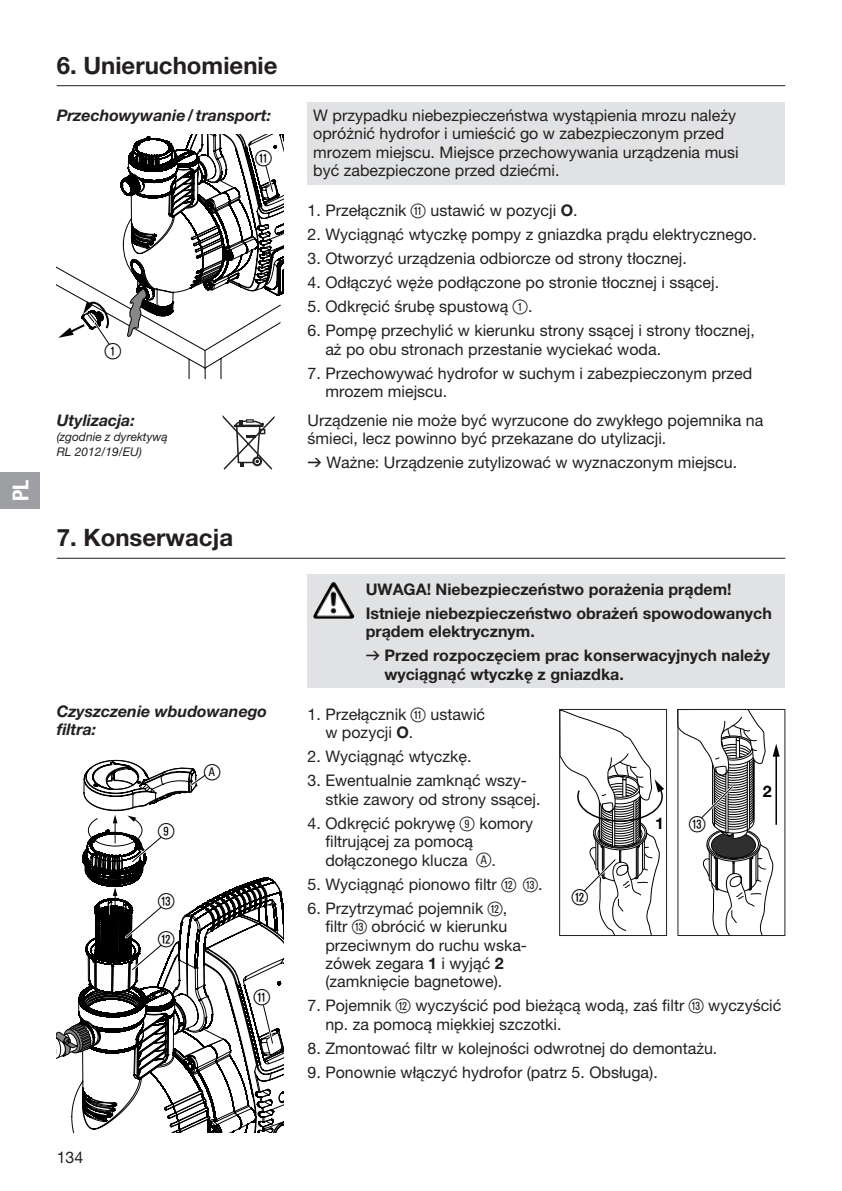
<style>
.page{position:relative;width:842px;height:1191px;background:#fff}
.page>*{position:absolute;margin:0;border:0;box-sizing:border-box;transform-origin:0 0}
.t1{font:700 24px "GARDENA Pro";color:#231f20}
.t2{font:22px "Ziffernim Kreisund Quadrat BQ";color:#000}
.t3{font:22px "GARDENA Pro Bo Cond";color:#fff}
.t4{font:16px/18.4px "GARDENA Pro";color:#231f20}
.t5{font:700 16px/24px "GARDENA Pro";color:#231f20}
.t6{font:italic 700 16px/18.4px "GARDENA Pro";color:#231f20}
.t7{font:700 16px "GARDENA Pro";color:#000}
.t8{font:italic 12px/15px "GARDENA Pro";color:#231f20}
.s1{font-family:"Ziffernim Kreisund Quadrat BQ";font-size:20px}
.s2{font-weight:700}
.s3{font-family:"Formdruck"}
.s4{font-family:"Formdruck";font-weight:400}
.s5{font-stretch:condensed;font-size:12px}
</style>
<div class="page">
<div style="left:0;top:472px;width:40px;height:37px;background:#9d9fa2"></div>
<div style="left:308px;top:102px;width:477px;height:82px;background:#e1e2e4"></div>
<hr style="left:57px;top:85px;width:728px;height:1px;background:#231f20">
<svg style="left:57px;top:135px;width:226px;height:243px"></svg>
<svg style="left:222px;top:415px;width:53px;height:55px"></svg>
<div style="left:308px;top:575px;width:477px;height:113px;background:#e1e2e4"></div>
<hr style="left:57px;top:558px;width:728px;height:1px;background:#231f20">
<img style="left:315px;top:582px;width:18px;height:31px">
<svg style="left:57px;top:759px;width:226px;height:373px"></svg>
<svg style="left:561px;top:711px;width:103px;height:223px"></svg>
<svg style="left:679px;top:711px;width:101px;height:223px"></svg>
<div style="left:559px;top:709px;width:108px;height:227px;border:1px solid #231f20"></div>
<div style="left:677px;top:709px;width:108px;height:227px;border:1px solid #231f20"></div>
<h1 class="t1" style="left:57px;top:50px;width:222px">6. Unieruchomienie</h1>
<p class="t6" style="left:57px;top:105px;width:216px">Przechowywanie/transport:</p>
<h2 class="t2" style="left:255px;top:146px;width:18px">Q</h2>
<h2 class="t3" style="left:7px;top:501px;width:23px;rotate:-90deg">PL</h2>
<h2 class="t2" style="left:105px;top:338px;width:18px">1</h2>
<p class="t6" style="left:57px;top:410px;width:80px">Utylizacja:</p>
<p class="t8" style="left:57px;top:429px;width:113px">(zgodnie z dyrektywą<br>RL 2012/19/EU)</p>
<h1 class="t1" style="left:57px;top:523px;width:178px">7. Konserwacja</h1>
<p class="t6" style="left:57px;top:701px;width:212px">Czyszczenie wbudowanego filtra:</p>
<p class="t4" style="left:57px;top:1147px;width:28px">134</p>
<h2 class="t2" style="left:158px;top:819px;width:18px">9</h2>
<h2 class="t2" style="left:158px;top:889px;width:18px">E</h2>
<h2 class="t2" style="left:158px;top:927px;width:18px">W</h2>
<h2 class="t2" style="left:204px;top:759px;width:18px">ß<sup>A</sup></h2>
<h2 class="t2" style="left:254px;top:985px;width:18px">Q</h2>
<p class="t4" style="left:313px;top:106px;width:427px">W przypadku niebezpieczeństwa wystąpienia mrozu należy opróżnić hydrofor i umieścić go w zabezpieczonym przed mrozem miejscu. Miejsce przechowywania urządzenia musi być zabezpieczone przed dziećmi.</p>
<p class="t4" style="left:308px;top:201px;width:272px">1. Przełącznik <span class="s1">Q</span> ustawić w pozycji <span class="s2">O</span>.</p>
<p class="t4" style="left:308px;top:225px;width:451px">2. Wyciągnąć wtyczkę pompy z gniazdka prądu elektrycznego.</p>
<p class="t4" style="left:308px;top:249px;width:381px">3. Otworzyć urządzenia odbiorcze od strony tłocznej.</p>
<p class="t4" style="left:308px;top:273px;width:413px">4. Odłączyć węże podłączone po stronie tłocznej i ssącej.</p>
<p class="t4" style="left:308px;top:297px;width:226px">5. Odkręcić śrubę spustową <span class="s1">1</span>.</p>
<p class="t4" style="left:325px;top:321px;width:431px;text-indent:-18px">6. Pompę przechylić w kierunku strony ssącej i strony tłocznej, aż po obu stronach przestanie wyciekać woda.</p>
<p class="t4" style="left:325px;top:364px;width:428px;text-indent:-18px">7. Przechowywać hydrofor w suchym i zabezpieczonym przed mrozem miejscu.</p>
<p class="t4" style="left:308px;top:410px;width:457px">Urządzenie nie może być wyrzucone do zwykłego pojemnika na śmieci, lecz powinno być przekazane do utylizacji.</p>
<p class="t4" style="left:308px;top:453px;width:431px"><span class="s3">v</span> Ważne: Urządzenie zutylizować w wyznaczonym miejscu.</p>
<p class="t5" style="left:366px;top:576px;width:408px;text-indent:61px">! Niebezpieczeństwo porażenia prądem!<br>Istnieje niebezpieczeństwo obrażeń spowodowanych</p>
<p class="t5" style="left:366px;top:619px;width:406px">prądem elektrycznym.<br><span class="s4">v</span> Przed rozpoczęciem prac konserwacyjnych należy</p>
<p class="t5" style="left:384px;top:661px;width:241px">wyciągnąć wtyczkę z gniazdka.</p>
<p class="t5" style="left:366px;top:576px;width:26px">Uwaga</p>
<p class="t4" style="left:325px;top:704px;width:161px;text-indent:-18px">1. Przełącznik <span class="s1">Q</span> ustawić w pozycji <span class="s2">O</span>.</p>
<p class="t4" style="left:308px;top:747px;width:165px">2. Wyciągnąć wtyczkę.</p>
<p class="t4" style="left:325px;top:771px;width:217px;text-indent:-18px">3. Ewentualnie zamknąć wszy&shy;stkie zawory od strony ssącej.</p>
<p class="t4" style="left:325px;top:813px;width:209px;text-indent:-18px">4. Odkręcić pokrywę <span class="s1">9</span> komory filtrującej za pomocą dołączonego klucza <span class="s1">ß</span><span class="s5">A</span> .</p>
<p class="t4" style="left:308px;top:874px;width:236px">5. Wyciągnąć pionowo filtr <span class="s1">W E</span>.</p>
<p class="t4" style="left:325px;top:898px;width:203px;text-indent:-18px">6. Przytrzymać pojemnik <span class="s1">W</span>, filtr <span class="s1">E</span> obrócić w kierunku przeciwnym do ruchu wska&shy;zówek zegara <span class="s2">1</span> i wyjąć <span class="s2">2 </span>(zamknięcie bagnetowe).</p>
<p class="t4" style="left:325px;top:996px;width:457px;text-indent:-18px">7. Pojemnik <span class="s1">W</span> wyczyścić pod bieżącą wodą, zaś filtr <span class="s1">E</span> wyczyścić np. za pomocą miękkiej szczotki.</p>
<p class="t4" style="left:308px;top:1038px;width:411px">8. Zmontować filtr w kolejności odwrotnej do demontażu.</p>
<p class="t4" style="left:308px;top:1062px;width:352px">9. Ponownie włączyć hydrofor (patrz 5. Obsługa).</p>
<p class="t7" style="left:763px;top:781px;width:10px">2</p>
<h2 class="t2" style="left:689px;top:811px;width:18px">E</h2>
<p class="t7" style="left:655px;top:813px;width:10px">1</p>
<h2 class="t2" style="left:572px;top:884px;width:18px">W</h2>
</div>
